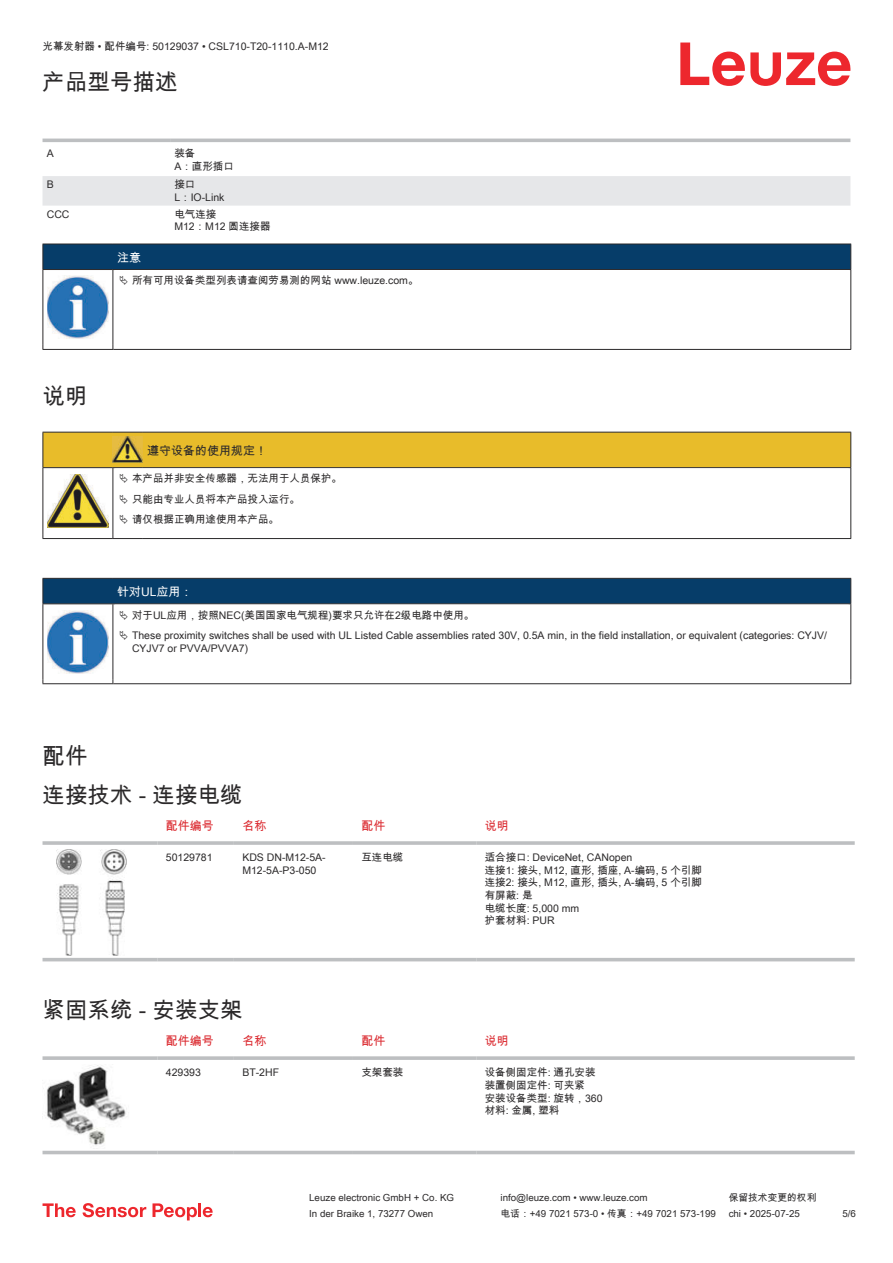
<style>
.page{position:relative;width:893px;height:1263px;background:#fff}
.page>*{position:absolute;margin:0;border:0;box-sizing:border-box;transform-origin:0 0}
.t1{font:22.5px/38.7px "Arial Unicode MS";color:#2b292a}
.t2{font:12px "Arial Unicode MS";color:#db2a30}
.t3{font:12px "Arial Unicode MS";color:#2b292a}
.t4{font:12px "Arial Unicode MS";color:#fff}
.t5{font:10.5px/12.6px "Arial Unicode MS";color:#2b292a}
.t6{font:9.75px "Arial Unicode MS";color:#2b292a}
</style>
<div class="page">
<svg style="left:680px;top:43px;width:170px;height:43px"></svg>
<svg style="left:43px;top:138px;width:807px;height:1px"></svg>
<div style="left:43px;top:176px;width:807px;height:30px;background:#e6e7e9"></div>
<hr style="left:43px;top:139px;width:127px;height:3px;background:#bdbfc1">
<hr style="left:170px;top:139px;width:680px;height:3px;background:#bdbfc1">
<svg style="left:43px;top:857px;width:812px;height:105px"></svg>
<hr style="left:43px;top:841px;width:114px;height:4px;background:#bdbfc1">
<hr style="left:157px;top:841px;width:77px;height:4px;background:#c8c9cb">
<hr style="left:234px;top:841px;width:119px;height:4px;background:#c3c5c6">
<hr style="left:353px;top:841px;width:123px;height:4px;background:#bdbfc1">
<hr style="left:476px;top:841px;width:379px;height:4px;background:#c8c9cb">
<hr style="left:43px;top:958px;width:114px;height:3px;background:#bdbfc1">
<hr style="left:157px;top:958px;width:77px;height:3px;background:#bdbfc1">
<hr style="left:234px;top:958px;width:119px;height:3px;background:#bdbfc1">
<hr style="left:353px;top:958px;width:123px;height:3px;background:#bdbfc1">
<hr style="left:476px;top:958px;width:379px;height:3px;background:#bdbfc1">
<img style="left:56px;top:849px;width:70px;height:106px">
<svg style="left:43px;top:1148px;width:812px;height:7px"></svg>
<svg style="left:43px;top:1056px;width:114px;height:4px"></svg>
<svg style="left:157px;top:1056px;width:77px;height:4px"></svg>
<svg style="left:234px;top:1056px;width:119px;height:4px"></svg>
<svg style="left:353px;top:1056px;width:123px;height:4px"></svg>
<svg style="left:476px;top:1056px;width:379px;height:4px;background:#c3c5c7"></svg>
<hr style="left:43px;top:1151px;width:114px;height:3px;background:#bdbfc1">
<hr style="left:157px;top:1151px;width:77px;height:3px;background:#bdbfc1">
<hr style="left:234px;top:1151px;width:119px;height:3px;background:#bdbfc1">
<hr style="left:353px;top:1151px;width:123px;height:3px;background:#bdbfc1">
<hr style="left:476px;top:1151px;width:379px;height:3px;background:#bdbfc1">
<img style="left:43px;top:1065px;width:84px;height:80px">
<svg style="left:43px;top:1203px;width:33px;height:14px"></svg>
<svg style="left:83px;top:1203px;width:63px;height:14px"></svg>
<svg style="left:153px;top:1203px;width:44px;height:17px"></svg>
<hr style="left:198px;top:1203px;width:3px;height:14px;background:#ed272d">
<svg style="left:203px;top:1207px;width:10px;height:10px"></svg>
<svg style="left:44px;top:270px;width:806px;height:79px"></svg>
<hr style="left:43px;top:269px;width:70px;height:1px;background:#2b292a">
<div style="left:43px;top:244px;width:808px;height:25px;background:#063d69"></div>
<hr style="left:113px;top:269px;width:738px;height:1px;background:#2b292a">
<hr style="left:43px;top:270px;width:1px;height:75px;background:#2b292a">
<hr style="left:113px;top:270px;width:1px;height:75px;background:#2b292a">
<hr style="left:850px;top:270px;width:1px;height:75px;background:#2b292a">
<hr style="left:43px;top:349px;width:70px;height:1px;background:#2b292a">
<hr style="left:113px;top:349px;width:738px;height:1px;background:#2b292a">
<img style="left:47px;top:276px;width:61px;height:63px">
<div style="left:115px;top:270px;width:734px;height:21px;background:#fff"></div>
<hr style="left:43px;top:538px;width:70px;height:1px;background:#2b292a">
<hr style="left:113px;top:538px;width:30px;height:1px;background:#2b292a">
<hr style="left:143px;top:538px;width:708px;height:1px;background:#2b292a">
<hr style="left:43px;top:604px;width:1px;height:75px;background:#2b292a">
<hr style="left:113px;top:604px;width:1px;height:75px;background:#2b292a">
<hr style="left:850px;top:604px;width:1px;height:75px;background:#2b292a">
<hr style="left:43px;top:683px;width:70px;height:1px;background:#2b292a">
<hr style="left:113px;top:683px;width:738px;height:1px;background:#2b292a">
<img style="left:47px;top:658px;width:58px;height:15px">
<svg style="left:43px;top:432px;width:808px;height:106px"></svg>
<svg style="left:43px;top:578px;width:808px;height:80px"></svg>
<p class="t5" style="left:43px;top:40px;width:288px">光幕发射器 • 配件编号: 50129037 • CSL710-T20-1110.A-M12</p>
<h1 class="t1" style="left:43px;top:62px;width:136px">产品型号描述</h1>
<p class="t5" style="left:47px;top:147px;width:9px">A</p>
<p class="t5" style="left:174px;top:147px;width:61px">装备<br>A：直形插口</p>
<p class="t5" style="left:47px;top:178px;width:9px">B</p>
<p class="t5" style="left:174px;top:178px;width:52px">接口<br>L：IO-Link</p>
<p class="t5" style="left:47px;top:208px;width:24px">CCC</p>
<p class="t5" style="left:174px;top:208px;width:98px">电气连接<br>M12：M12 圆连接器</p>
<p class="t4" style="left:117px;top:249px;width:25px">注意</p>
<p class="t5" style="left:132px;top:274px;width:288px">所有可用设备类型列表请查阅劳易测的网站 www.leuze.com。</p>
<h1 class="t1" style="left:43px;top:377px;width:46px">说明</h1>
<p class="t3" style="left:147px;top:442px;width:121px">遵守设备的使用规定！</p>
<p class="t5" style="left:132px;top:468px;width:211px;line-height:20.2px">本产品并非安全传感器，无法用于人员保护。只能由专业人员将本产品投入运行。<br>请仅根据正确用途使用本产品。</p>
<p class="t4" style="left:117px;top:583px;width:77px">针对UL应用：</p>
<p class="t5" style="left:132px;top:604px;width:697px;line-height:20.2px">对于UL应用，按照NEC(美国国家电气规程)要求只允许在2级电路中使用。<br>These proximity switches shall be used with UL Listed Cable assemblies rated 30V, 0.5A min, in the field installation, or equivalent (categories: CYJV/</p>
<p class="t5" style="left:132px;top:641px;width:118px">CYJV7 or PVVA/PVVA7)</p>
<h1 class="t1" style="left:43px;top:736px;width:202px">配件<br>连接技术 - 连接电缆</h1>
<p class="t2" style="left:166px;top:817px;width:49px">配件编号</p>
<p class="t2" style="left:242px;top:817px;width:25px">名称</p>
<p class="t2" style="left:361px;top:817px;width:25px">配件</p>
<p class="t2" style="left:485px;top:817px;width:25px">说明</p>
<p class="t5" style="left:166px;top:851px;width:48px">50129781</p>
<p class="t5" style="left:242px;top:851px;width:85px">KDS DN-M12-5A-<br>M12-5A-P3-050</p>
<p class="t5" style="left:361px;top:851px;width:43px">互连电缆</p>
<p class="t5" style="left:485px;top:851px;width:219px">适合接口: DeviceNet, CANopen<br>连接1: 接头, M12, 直形, 插座, A-编码, 5 个引脚连接2: 接头, M12, 直形, 插头, A-编码, 5 个引脚有屏蔽: 是<br>电缆长度: 5,000 mm<br>护套材料: PUR</p>
<h1 class="t1" style="left:43px;top:990px;width:202px">紧固系统 - 安装支架</h1>
<p class="t2" style="left:166px;top:1032px;width:49px">配件编号</p>
<p class="t2" style="left:242px;top:1032px;width:25px">名称</p>
<p class="t2" style="left:361px;top:1032px;width:25px">配件</p>
<p class="t2" style="left:485px;top:1032px;width:25px">说明</p>
<p class="t5" style="left:166px;top:1066px;width:37px">429393</p>
<p class="t5" style="left:242px;top:1066px;width:38px">BT-2HF</p>
<p class="t5" style="left:361px;top:1066px;width:43px">支架套装</p>
<p class="t5" style="left:485px;top:1066px;width:119px">设备侧固定件: 通孔安装装置侧固定件: 可夹紧<br>安装设备类型: 旋转，360材料: 金属, 塑料</p>
<p class="t6" style="left:309px;top:1191px;width:146px">Leuze electronic GmbH + Co. KG</p>
<p class="t6" style="left:501px;top:1191px;width:149px">info@leuze.com • www.leuze.com</p>
<p class="t6" style="left:729px;top:1191px;width:89px">保留技术变更的权利</p>
<p class="t6" style="left:309px;top:1206px;width:126px">In der Braike 1, 73277 Owen</p>
<p class="t6" style="left:501px;top:1206px;width:217px">电话：+49 7021 573-0 • 传真：+49 7021 573-199</p>
<p class="t6" style="left:729px;top:1206px;width:73px">chi • 2025-07-25</p>
<p class="t6" style="left:842px;top:1206px;width:15px">5/6</p>
</div>
